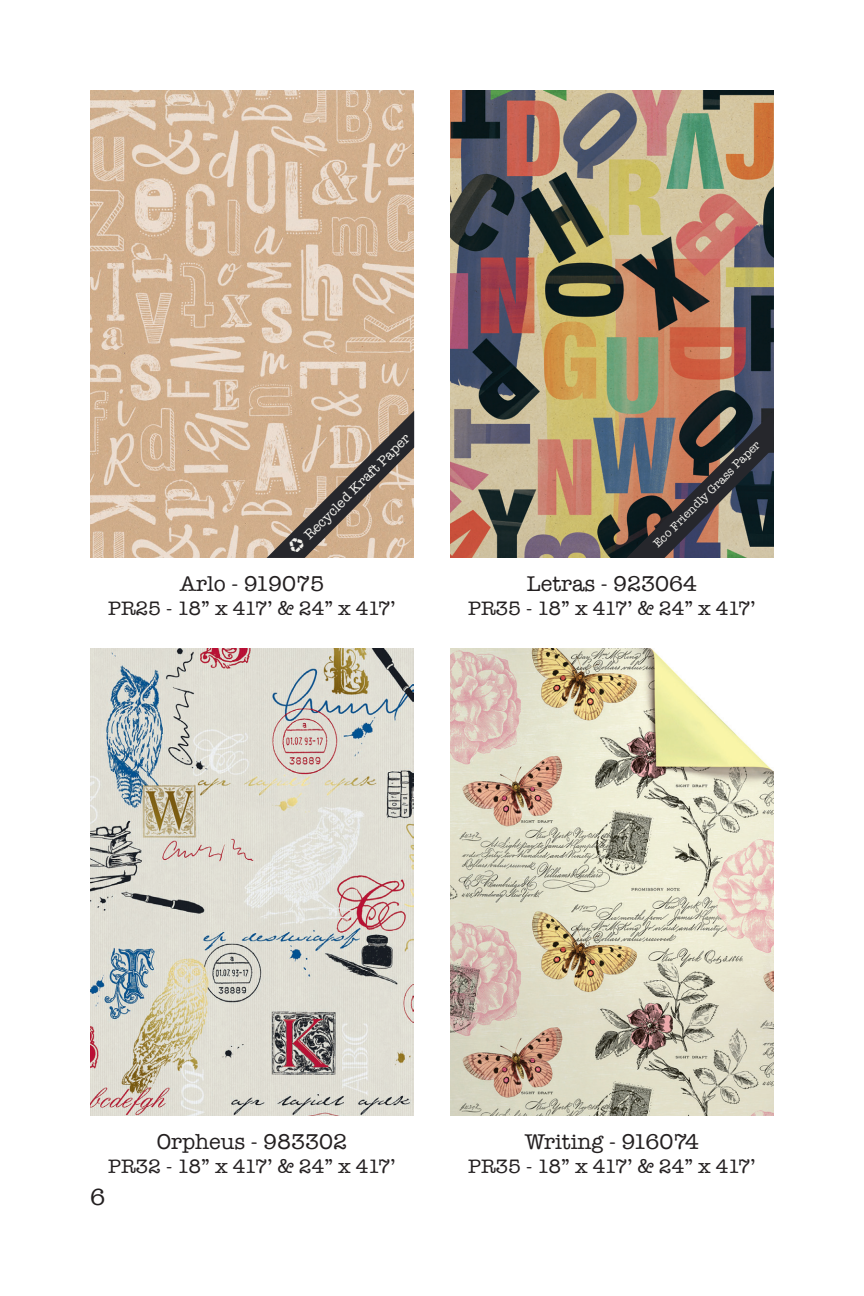
<style>
.page{position:relative;width:864px;height:1296px;background:#fff}
.page>*{position:absolute;margin:0;border:0;box-sizing:border-box;transform-origin:0 0}
.t1{font:24px "American Typewriter";color:#231f20}
.t2{font:22px "American Typewriter";color:#231f20}
.t3{font:20px "American Typewriter";letter-spacing:-.045em;color:#231f20}
.t4{font:14px "American Typewriter";color:#f2f1ec}
.t5{font:12px "American Typewriter";color:#f2f1ec}
</style>
<div class="page">
<img style="left:90px;top:90px;width:324px;height:468px">
<img style="left:450px;top:90px;width:324px;height:468px">
<svg style="left:267px;top:411px;width:147px;height:147px;background:#ae9782"></svg>
<svg style="left:626px;top:411px;width:148px;height:147px;background:#544e4e"></svg>
<img style="left:90px;top:648px;width:324px;height:468px">
<img style="left:450px;top:648px;width:324px;height:468px">
<p class="t4" style="left:284px;top:544px;width:166px;rotate:-45deg">♻ Recycled Kraft Paper</p>
<p class="t5" style="left:649px;top:539px;width:147px;rotate:-45deg">Eco Friendly Grass Paper</p>
<p class="t2" style="left:180px;top:567px;width:146px">Arlo - 919075</p>
<p class="t3" style="left:108px;top:593px;width:289px">PR25 - 18” x 417’ &amp; 24” x 417’</p>
<p class="t2" style="left:527px;top:567px;width:172px">Letras - 923064</p>
<p class="t3" style="left:468px;top:593px;width:289px">PR35 - 18” x 417’ &amp; 24” x 417’</p>
<p class="t2" style="left:157px;top:1125px;width:192px">Orpheus - 983302</p>
<p class="t3" style="left:108px;top:1151px;width:289px">PR32 - 18” x 417’ &amp; 24” x 417’</p>
<p class="t1" style="left:90px;top:1178px;width:17px">6</p>
<p class="t2" style="left:525px;top:1125px;width:176px">Writing - 916074</p>
<p class="t3" style="left:468px;top:1151px;width:289px">PR35 - 18” x 417’ &amp; 24” x 417’</p>
</div>
